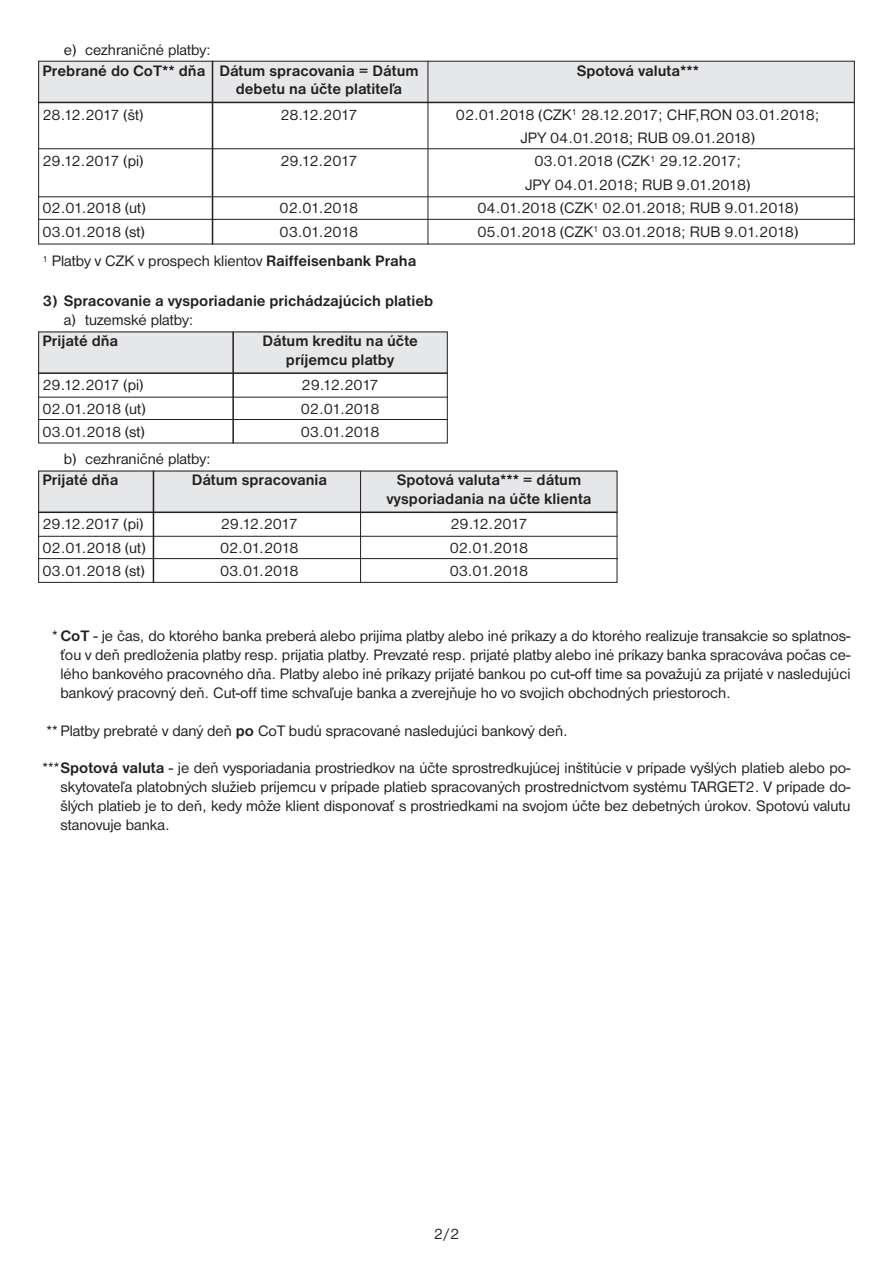
<style>
.page{position:relative;width:893px;height:1263px;background:#fff}
.page>*{position:absolute;margin:0;border:0;box-sizing:border-box;transform-origin:0 0}
.t1{font:15.75px/18.9px "Nimbus Sans DOT";color:#231f20;text-align:center}
.t2{font:700 15.75px/18.9px "Nimbus San DCE";color:#231f20;text-align:center}
.t3{font:15.75px "Nimbus Sans DOT";letter-spacing:-.025em;color:#231f20}
.t4{font:15.75px "Nimbus San DCE";color:#231f20}
.s1{font-family:"Nimbus Sans DOT";font-weight:700}
.s2{font-weight:700}
.s3{font-family:"Nimbus San DCE";font-weight:700}
</style>
<div class="page">
<div style="left:38px;top:61px;width:817px;height:41px;background:#e6e7e9"></div>
<hr style="left:38px;top:102px;width:817px;height:1px;background:#231f20">
<hr style="left:38px;top:148px;width:817px;height:1px;background:#231f20">
<hr style="left:38px;top:196px;width:817px;height:1px;background:#231f20">
<hr style="left:38px;top:219px;width:817px;height:1px;background:#231f20">
<hr style="left:212px;top:61px;width:1px;height:183px;background:#231f20">
<hr style="left:428px;top:61px;width:1px;height:183px;background:#231f20">
<div style="left:38px;top:61px;width:817px;height:183px;border:1px solid #231f20"></div>
<svg style="left:38px;top:331px;width:410px;height:113px"></svg>
<hr style="left:232px;top:332px;width:2px;height:111px;background:#231f20">
<svg style="left:38px;top:470px;width:580px;height:113px"></svg>
<hr style="left:153px;top:471px;width:1px;height:112px;background:#231f20">
<hr style="left:360px;top:471px;width:1px;height:112px;background:#231f20">
<p class="t4" style="left:64px;top:44px;width:149px">e) cezhraničné platby:</p>
<p class="t2" style="left:43px;top:62px;width:378px">Prebrané do CoT** dňa Dátum spracovania = Dátum</p>
<p class="t2" style="left:577px;top:62px;width:124px">Spotová valuta***</p>
<p class="t2" style="left:236px;top:81px;width:168px">debetu na účte platiteľa</p>
<p class="t3" style="left:43px;top:105px;width:102px">28.12.2017 (št)</p>
<p class="t1" style="left:280px;top:105px;width:79px">28.12.2017</p>
<p class="t1" style="left:456px;top:102px;width:365px;line-height:23.4px">02.01.2018 (CZK<sup>1</sup> 28.12.2017; CHF,RON 03.01.2018;<br>JPY 04.01.2018; RUB 09.01.2018)</p>
<p class="t3" style="left:43px;top:152px;width:102px">29.12.2017 (pi)</p>
<p class="t1" style="left:280px;top:151px;width:79px">29.12.2017</p>
<p class="t1" style="left:525px;top:149px;width:226px;line-height:23.4px">03.01.2018 (CZK<sup>1</sup> 29.12.2017;<br>JPY 04.01.2018; RUB 9.01.2018)</p>
<p class="t3" style="left:43px;top:199px;width:104px">02.01.2018 (ut)</p>
<p class="t1" style="left:280px;top:198px;width:80px">02.01.2018</p>
<p class="t3" style="left:477px;top:199px;width:322px">04.01.2018 (CZK<sup>1</sup> 02.01.2018; RUB 9.01.2018)</p>
<p class="t3" style="left:43px;top:222px;width:104px">03.01.2018 (st)</p>
<p class="t1" style="left:280px;top:222px;width:80px">03.01.2018</p>
<p class="t3" style="left:477px;top:222px;width:322px">05.01.2018 (CZK<sup>1</sup> 03.01.2018; RUB 9.01.2018)</p>
<p class="t4" style="left:43px;top:255px;width:375px"><sup>1</sup> Platby v CZK v prospech klientov <span class="s1">Raiffeisenbank Praha</span></p>
<p class="t2" style="left:43px;top:293px;width:392px">3) Spracovanie a vysporiadanie prichádzajúcich platieb</p>
<p class="t4" style="left:64px;top:315px;width:131px">a) tuzemské platby:</p>
<p class="t2" style="left:43px;top:333px;width:77px">Prijaté dňa</p>
<p class="t2" style="left:262px;top:333px;width:157px">Dátum kreditu na účte príjemcu platby</p>
<p class="t3" style="left:43px;top:376px;width:102px">29.12.2017 (pi)</p>
<p class="t1" style="left:302px;top:375px;width:79px">29.12.2017</p>
<p class="t3" style="left:43px;top:399px;width:104px">02.01.2018 (ut)</p>
<p class="t1" style="left:301px;top:399px;width:80px">02.01.2018</p>
<p class="t3" style="left:43px;top:422px;width:104px">03.01.2018 (st)</p>
<p class="t1" style="left:301px;top:422px;width:80px">03.01.2018</p>
<p class="t4" style="left:64px;top:454px;width:149px">b) cezhraničné platby:</p>
<p class="t2" style="left:43px;top:472px;width:77px">Prijaté dňa</p>
<p class="t2" style="left:192px;top:472px;width:137px">Dátum spracovania</p>
<p class="t2" style="left:386px;top:472px;width:207px">Spotová valuta*** = dátum vysporiadania na účte klienta</p>
<p class="t3" style="left:43px;top:515px;width:102px">29.12.2017 (pi)</p>
<p class="t1" style="left:221px;top:515px;width:79px">29.12.2017</p>
<p class="t1" style="left:450px;top:515px;width:79px">29.12.2017</p>
<p class="t3" style="left:43px;top:538px;width:104px">02.01.2018 (ut)</p>
<p class="t1" style="left:220px;top:538px;width:80px">02.01.2018</p>
<p class="t1" style="left:450px;top:538px;width:80px">02.01.2018</p>
<p class="t3" style="left:43px;top:562px;width:104px">03.01.2018 (st)</p>
<p class="t1" style="left:220px;top:561px;width:80px">03.01.2018</p>
<p class="t1" style="left:450px;top:561px;width:80px">03.01.2018</p>
<p class="t1" style="left:61px;top:626px;width:791px;text-align:justify;text-indent:-8px">* <span class="s2">CoT</span> - je čas, do ktorého banka preberá alebo prijíma platby alebo iné príkazy a do ktorého realizuje transakcie so splatnos&shy;ťou v deň predloženia platby resp. prijatia platby. Prevzaté resp. prijaté platby alebo iné príkazy banka spracováva počas ce&shy;lého bankového pracovného dňa. Platby alebo iné príkazy prijaté bankou po cut-off time sa považujú za prijaté v nasledujúci bankový pracovný deň. Cut-off time schvaľuje banka a zverejňuje ho vo svojich obchodných priestoroch.</p>
<p class="t1" style="left:47px;top:721px;width:523px">** Platby prebraté v daný deň <span class="s2">po</span> CoT budú spracované nasledujúci bankový deň.</p>
<p class="t1" style="left:61px;top:759px;width:791px;text-align:justify;text-indent:-18px">***<span class="s3">Spotová valuta</span> - je deň vysporiadania prostriedkov na účte sprostredkujúcej inštitúcie v prípade vyšlých platieb alebo po&shy;skytovateľa platobných služieb príjemcu v prípade platieb spracovaných prostredníctvom systému TARGET2. V prípade do&shy;šlých platieb je to deň, kedy môže klient disponovať s prostriedkami na svojom účte bez debetných úrokov. Spotovú valutu stanovuje banka.</p>
<p class="t4" style="left:434px;top:1228px;width:27px">2/2</p>
</div>
